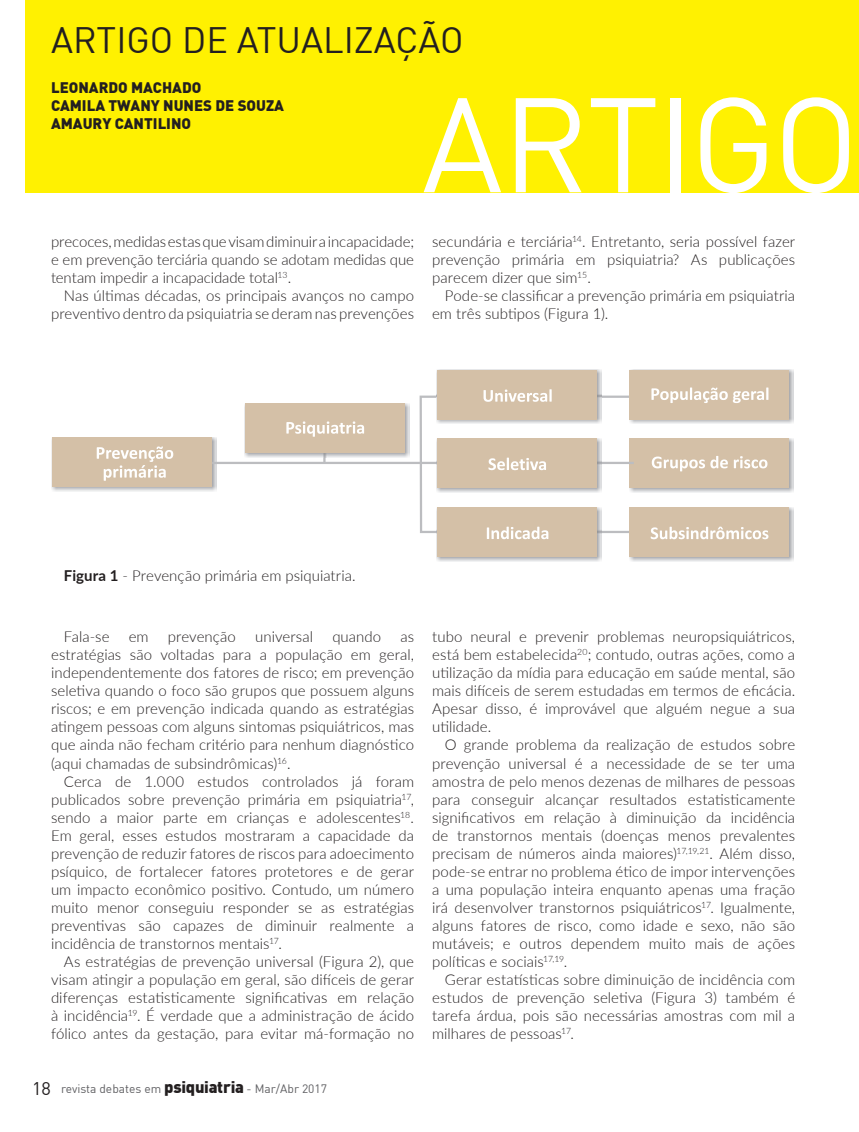
<style>
.page{position:relative;width:859px;height:1132px;background:#fff}
.page>*{position:absolute;margin:0;border:0;box-sizing:border-box;transform-origin:0 0}
.t1{font:132px "DIN";letter-spacing:-.015em;color:#fff}
.t2{font:36px "DIN";color:#231f20}
.t3{font:300 15px/18px "Lato";color:#231f20;text-align:justify}
.t4{font:900 15px/18px "DIN";color:#231f20}
.t5{font:12px "DIN";color:#616164}
.s1{font-weight:700}
.s2{font-size:18px;color:#231f20}
.s3{font-weight:900;font-size:16.5px;color:#231f20}
</style>
<div class="page">
<div style="left:26px;top:0;width:833px;height:192px;background:#fff101"></div>
<svg style="left:322px;top:394px;width:314px;height:140px"></svg>
<img style="left:629px;top:369px;width:165px;height:54px">
<div style="left:629px;top:370px;width:160px;height:49px;background:#d4c0a7"></div>
<img style="left:629px;top:438px;width:165px;height:54px">
<div style="left:629px;top:438px;width:160px;height:49px;background:#d4c0a7"></div>
<img style="left:629px;top:507px;width:165px;height:54px">
<div style="left:629px;top:507px;width:160px;height:49px;background:#d4c0a7"></div>
<img style="left:245px;top:403px;width:164px;height:54px">
<div style="left:245px;top:404px;width:159px;height:49px;background:#d4c0a7"></div>
<img style="left:52px;top:437px;width:164px;height:54px">
<div style="left:52px;top:437px;width:160px;height:49px;background:#d4c0a7"></div>
<hr style="left:212px;top:461px;width:422px;height:3px;background:#bcbdc0">
<svg style="left:97px;top:446px;width:76px;height:34px"></svg>
<svg style="left:286px;top:421px;width:78px;height:15px"></svg>
<img style="left:437px;top:369px;width:164px;height:54px">
<div style="left:437px;top:370px;width:160px;height:49px;background:#d4c0a7"></div>
<img style="left:437px;top:438px;width:164px;height:54px">
<div style="left:437px;top:438px;width:160px;height:49px;background:#d4c0a7"></div>
<img style="left:437px;top:507px;width:164px;height:54px">
<div style="left:437px;top:507px;width:160px;height:49px;background:#d4c0a7"></div>
<svg style="left:483px;top:389px;width:69px;height:12px"></svg>
<svg style="left:488px;top:457px;width:58px;height:13px"></svg>
<svg style="left:487px;top:526px;width:61px;height:13px"></svg>
<svg style="left:651px;top:387px;width:117px;height:16px"></svg>
<svg style="left:652px;top:456px;width:76px;height:15px"></svg>
<svg style="left:734px;top:456px;width:33px;height:12px"></svg>
<svg style="left:651px;top:526px;width:117px;height:13px"></svg>
<h2 class="t2" style="left:51px;top:24px;width:414px">ARTIGO DE ATUALIZAÇÃO</h2>
<p class="t4" style="left:51px;top:79px;width:235px">LEONARDO MACHADO<br>CAMILA TWANY NUNES DE SOUZA<br>AMAURY CANTILINO</p>
<h1 class="t1" style="left:422px;top:86px;width:438px">ARTIGO</h1>
<p class="t3" style="left:51px;top:232px;width:365px">precoces, medidas estas que visam diminuir a incapacidade; e em prevenção terciária quando se adotam medidas que tentam impedir a incapacidade total<sup>13</sup>.</p>
<p class="t3" style="left:51px;top:286px;width:365px;text-align:right">Nas últimas décadas, os principais avanços no campo preventivo dentro da psiquiatria se deram nas prevenções</p>
<p class="t3" style="left:432px;top:232px;width:365px">secundária e terciária<sup>14</sup>. Entretanto, seria possível fazer prevenção primária em psiquiatria? As publicações parecem dizer que sim<sup>15</sup>.</p>
<p class="t3" style="left:432px;top:286px;width:365px;text-indent:13px">Pode-se classificar a prevenção primária em psiquiatria em três subtipos (Figura 1).</p>
<p class="t3" style="left:64px;top:565px;width:293px"><span class="s1">Figura 1</span> - Prevenção primária em psiquiatria.</p>
<p class="t3" style="left:64px;top:627px;width:47px">Fala-se</p>
<p class="t3" style="left:129px;top:627px;width:21px">em</p>
<p class="t3" style="left:168px;top:627px;width:70px">prevenção</p>
<p class="t3" style="left:255px;top:627px;width:59px">universal</p>
<p class="t3" style="left:332px;top:627px;width:50px">quando</p>
<p class="t3" style="left:51px;top:627px;width:365px;text-indent:349px">as estratégias são voltadas para a população em geral, independentemente dos fatores de risco; em prevenção seletiva quando o foco são grupos que possuem alguns riscos; e em prevenção indicada quando as estratégias atingem pessoas com alguns sintomas psiquiátricos, mas que ainda não fecham critério para nenhum diagnóstico (aqui chamadas de subsindrômicas)<sup>16</sup>.</p>
<p class="t3" style="left:51px;top:771px;width:365px;text-indent:13px">Cerca de 1.000 estudos controlados já foram publicados sobre prevenção primária em psiquiatria<sup>17</sup>, sendo a maior parte em crianças e adolescentes<sup>18</sup>.<br>Em geral, esses estudos mostraram a capacidade da prevenção de reduzir fatores de riscos para adoecimento psíquico, de fortalecer fatores protetores e de gerar um impacto econômico positivo. Contudo, um número muito menor conseguiu responder se as estratégias preventivas são capazes de diminuir realmente a incidência de transtornos mentais<sup>17</sup>.</p>
<p class="t3" style="left:51px;top:951px;width:365px;text-indent:13px">As estratégias de prevenção universal (Figura 2), que visam atingir a população em geral, são difíceis de gerar diferenças estatisticamente significativas em relação à incidência<sup>19</sup>. É verdade que a administração de ácido fólico antes da gestação, para evitar má-formação no</p>
<p class="t5" style="left:32px;top:1082px;width:296px"><span class="s2">18</span> revista debates em <span class="s3">psiquiatria</span> - Mar/Abr 2017</p>
<p class="t3" style="left:432px;top:627px;width:365px">tubo neural e prevenir problemas neuropsiquiátricos, está bem estabelecida<sup>20</sup>; contudo, outras ações, como a utilização da mídia para educação em saúde mental, são mais difíceis de serem estudadas em termos de eficácia.<br>Apesar disso, é improvável que alguém negue a sua utilidade.</p>
<p class="t3" style="left:432px;top:735px;width:365px;text-indent:13px">O grande problema da realização de estudos sobre prevenção universal é a necessidade de se ter uma amostra de pelo menos dezenas de milhares de pessoas para conseguir alcançar resultados estatisticamente significativos em relação à diminuição da incidência de transtornos mentais (doenças menos prevalentes precisam de números ainda maiores)<sup>17,19,21</sup>. Além disso, pode-se entrar no problema ético de impor intervenções a uma população inteira enquanto apenas uma fração irá desenvolver transtornos psiquiátricos<sup>17</sup>. Igualmente, alguns fatores de risco, como idade e sexo, não são mutáveis; e outros dependem muito mais de ações políticas e sociais<sup>17,19</sup>.</p>
<p class="t3" style="left:432px;top:969px;width:365px;text-indent:13px">Gerar estatísticas sobre diminuição de incidência com estudos de prevenção seletiva (Figura 3) também é tarefa árdua, pois são necessárias amostras com mil a milhares de pessoas<sup>17</sup>.</p>
</div>
